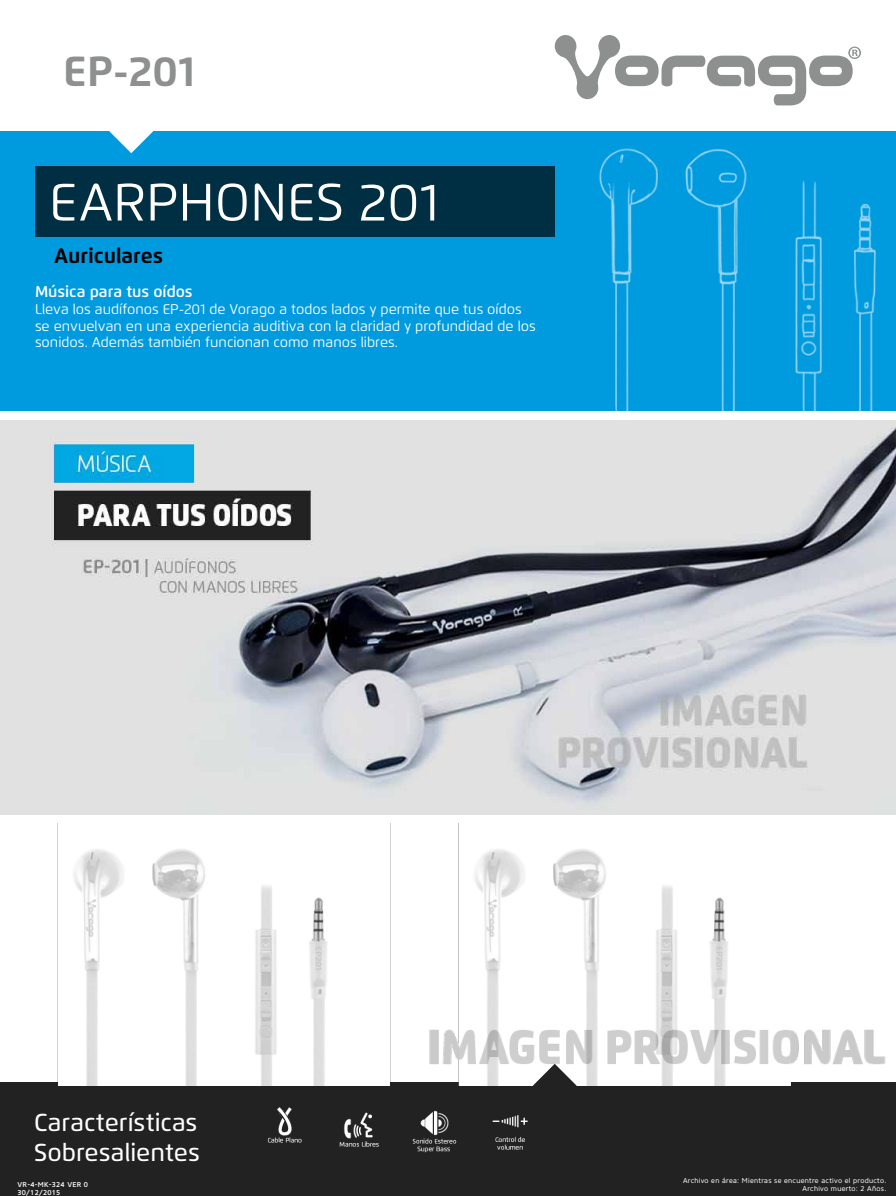
<style>
.page{position:relative;width:896px;height:1196px;background:#fff}
.page>*{position:absolute;margin:0;border:0;box-sizing:border-box;transform-origin:0 0}
.t1{font:52.5px "Flexo";color:#fff}
.t2{font:700 42px "Flexo";color:#8e9090}
.t3{font:500 24.5px/29.4px "Flexo";color:#fff}
.t4{font:700 21px "Flexo";color:#000}
.t5{font:600 15.75px "Flexo";color:#fff}
.t6{font:14px/16.8px "Flexo";color:#fff}
.t7{font:7px/7.9px "Core Sans N45";letter-spacing:.04em;color:#fff;text-align:right}
.t8{font:500 7px/7.9px "Core Sans N55";letter-spacing:.04em;color:#fff}
</style>
<div class="page">
<div style="left:0;top:1082px;width:896px;height:113px;background:#222223"></div>
<div style="left:0;top:131px;width:896px;height:280px;background:#009bde"></div>
<img style="left:0;top:420px;width:896px;height:394px">
<img style="left:57px;top:823px;width:829px;height:262px">
<svg style="left:109px;top:131px;width:44px;height:22px"></svg>
<div style="left:35px;top:166px;width:519px;height:70px;background:#002e43"></div>
<svg style="left:533px;top:1063px;width:44px;height:22px"></svg>
<img style="left:248px;top:1085px;width:286px;height:68px">
<img style="left:576px;top:1085px;width:215px;height:1px">
<svg style="left:555px;top:35px;width:306px;height:70px"></svg>
<h2 class="t2" style="left:63px;top:45px;width:133px">EP-201</h2>
<h1 class="t1" style="left:49px;top:170px;width:391px">EARPHONES 201</h1>
<h3 class="t4" style="left:54px;top:242px;width:110px">Auriculares</h3>
<p class="t5" style="left:35px;top:282px;width:159px">Música para tus oídos</p>
<p class="t6" style="left:35px;top:300px;width:502px">Lleva los audífonos EP-201 de Vorago a todos lados y permite que tus oídos se envuelvan en una experiencia auditiva con la claridad y profundidad de los sonidos. Además también funcionan como manos libres.</p>
<h3 class="t3" style="left:34px;top:1107px;width:167px">Características<br>Sobresalientes</h3>
<p class="t8" style="left:18px;top:1180px;width:72px">VR-4-MK-324 VER 0<br>30/12/2015</p>
<p class="t7" style="left:683px;top:1176px;width:205px">Archivo en área: Mientras se encuentre activo el producto.<br>Archivo muerto: 2 Años.</p>
</div>
